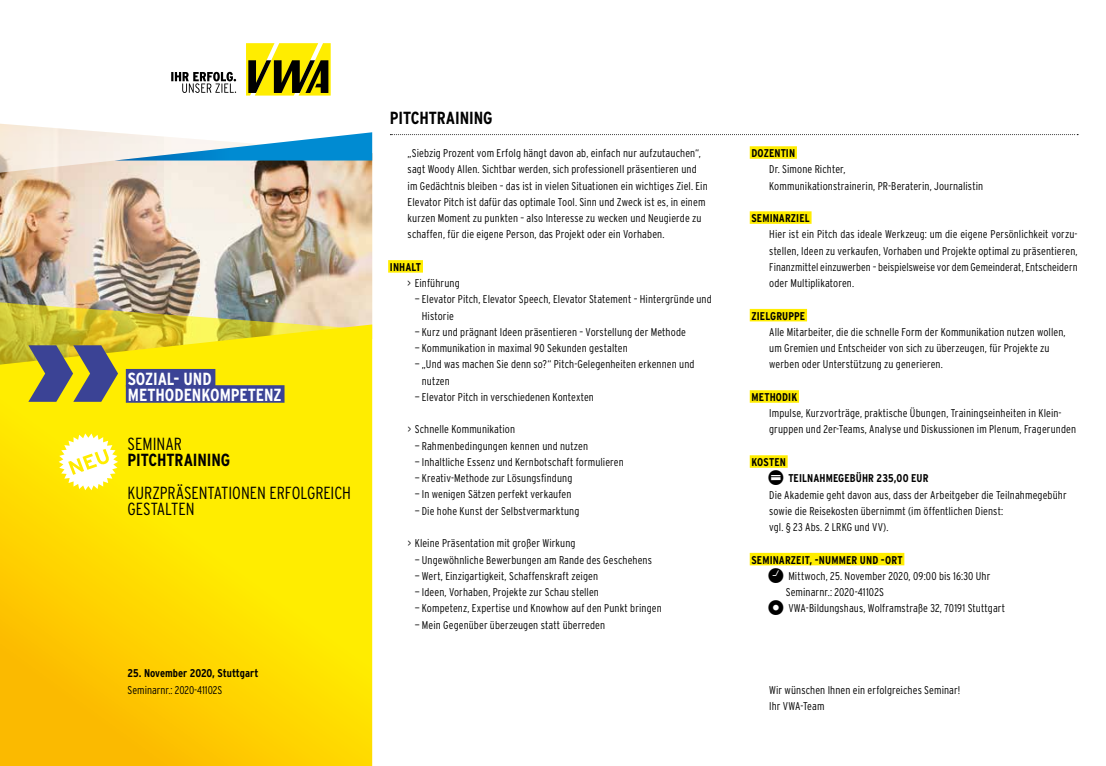
<style>
.page{position:relative;width:1106px;height:766px;background:#fff}
.page>*{position:absolute;margin:0;border:0;box-sizing:border-box;transform-origin:0 0}
.t1{font:300 17.5px/16.2px "Interstate Condensed";letter-spacing:-.005em;color:#000}
.t2{font:700 17.5px/16.2px "Interstate Condensed";color:#fff}
.t3{font:700 17.5px "Interstate Condensed";letter-spacing:-.005em;color:#000}
.t4{font:300 11.25px/16.2px "Interstate Condensed";letter-spacing:.005em;color:#000}
.t5{font:700 11.25px "Interstate Condensed";letter-spacing:.005em;color:#000}
</style>
<div class="page">
<img style="left:0;top:173px;width:372px;height:151px">
<svg style="left:0;top:324px;width:372px;height:441px;background:#fedc00"></svg>
<svg style="left:0;top:302px;width:363px;height:99px;background:#d3c737"></svg>
<svg style="left:246px;top:43px;width:85px;height:52px;background:#a79c0d"></svg>
<svg style="left:171px;top:72px;width:65px;height:21px"></svg>
<svg style="left:0;top:123px;width:372px;height:50px"></svg>
<svg style="left:59px;top:433px;width:59px;height:57px"></svg>
<div style="left:388px;top:260px;width:35px;height:12px;background:#ffed00"></div>
<svg style="left:390px;top:134px;width:688px;height:1px"></svg>
<div style="left:749px;top:146px;width:48px;height:13px;background:#ffed00"></div>
<div style="left:749px;top:211px;width:62px;height:13px;background:#ffed00"></div>
<div style="left:749px;top:309px;width:58px;height:12px;background:#ffed00"></div>
<div style="left:749px;top:390px;width:50px;height:12px;background:#ffed00"></div>
<div style="left:749px;top:455px;width:38px;height:12px;background:#ffed00"></div>
<div style="left:749px;top:552px;width:155px;height:13px;background:#ffed00"></div>
<div style="left:126px;top:369px;width:89px;height:17px;background:#3b4395"></div>
<div style="left:126px;top:385px;width:158px;height:17px;background:#3b4395"></div>
<h1 class="t2" style="left:128px;top:370px;width:155px">SOZIAL- UND<br>METHODENKOMPETENZ</h1>
<h1 class="t1" style="left:128px;top:435px;width:56px">SEMINAR</h1>
<h1 class="t3" style="left:128px;top:450px;width:104px">PITCHTRAINING</h1>
<h1 class="t1" style="left:128px;top:484px;width:225px">KURZPRÄSENTATIONEN ERFOLGREICH<br>GESTALTEN</h1>
<p class="t5" style="left:128px;top:667px;width:132px">25. November 2020, Stuttgart</p>
<p class="t4" style="left:128px;top:681px;width:96px">Seminarnr.: 2020-41102S</p>
<h1 class="t3" style="left:390px;top:108px;width:104px">PITCHTRAINING</h1>
<p class="t4" style="left:407px;top:145px;width:301px">„Siebzig Prozent vom Erfolg hängt davon ab, einfach nur aufzutauchen“, sagt Woody Allen. Sichtbar werden, sich professionell präsentieren und im Gedächtnis bleiben – das ist in vielen Situationen ein wichtiges Ziel. Ein Elevator Pitch ist dafür das optimale Tool. Sinn und Zweck ist es, in einem kurzen Moment zu punkten – also Interesse zu wecken und Neugierde zu schaffen, für die eigene Person, das Projekt oder ein Vorhaben.</p>
<p class="t5" style="left:390px;top:260px;width:33px">INHALT</p>
<p class="t4" style="left:407px;top:275px;width:54px">&gt; Einführung</p>
<p class="t4" style="left:422px;top:291px;width:291px;text-indent:-7px">— Elevator Pitch, Elevator Speech, Elevator Statement – Hintergründe und<br>Historie</p>
<p class="t4" style="left:415px;top:323px;width:273px">— Kurz und prägnant Ideen präsentieren – Vorstellung der Methode</p>
<p class="t4" style="left:415px;top:340px;width:214px">— Kommunikation in maximal 90 Sekunden gestalten</p>
<p class="t4" style="left:422px;top:356px;width:274px;text-indent:-7px">— „Und was machen Sie denn so?“ Pitch-Gelegenheiten erkennen und nutzen</p>
<p class="t4" style="left:415px;top:388px;width:181px">— Elevator Pitch in verschiedenen Kontexten</p>
<p class="t4" style="left:407px;top:421px;width:109px">&gt; Schnelle Kommunikation</p>
<p class="t4" style="left:415px;top:437px;width:175px">— Rahmenbedingungen kennen und nutzen</p>
<p class="t4" style="left:415px;top:453px;width:210px">— Inhaltliche Essenz und Kernbotschaft formulieren</p>
<p class="t4" style="left:415px;top:470px;width:159px">— Kreativ-Methode zur Lösungsfindung</p>
<p class="t4" style="left:415px;top:486px;width:158px">— In wenigen Sätzen perfekt verkaufen</p>
<p class="t4" style="left:415px;top:502px;width:166px">— Die hohe Kunst der Selbstvermarktung</p>
<p class="t4" style="left:407px;top:535px;width:169px">&gt; Kleine Präsentation mit großer Wirkung</p>
<p class="t4" style="left:415px;top:551px;width:239px">— Ungewöhnliche Bewerbungen am Rande des Geschehens</p>
<p class="t4" style="left:415px;top:567px;width:185px">— Wert, Einzigartigkeit, Schaffenskraft zeigen</p>
<p class="t4" style="left:415px;top:583px;width:186px">— Ideen, Vorhaben, Projekte zur Schau stellen</p>
<p class="t4" style="left:415px;top:600px;width:248px">— Kompetenz, Expertise und Knowhow auf den Punkt bringen</p>
<p class="t4" style="left:415px;top:616px;width:192px">— Mein Gegenüber überzeugen statt überreden</p>
<p class="t5" style="left:751px;top:147px;width:45px">DOZENTIN</p>
<p class="t4" style="left:769px;top:161px;width:215px">Dr. Simone Richter,<br>Kommunikationstrainerin, PR-Beraterin, Journalistin</p>
<p class="t5" style="left:751px;top:212px;width:60px">SEMINARZIEL</p>
<p class="t4" style="left:769px;top:226px;width:310px;text-align:justify">Hier ist ein Pitch das ideale Werkzeug: um die eigene Persönlichkeit vorzu&shy;stellen, Ideen zu verkaufen, Vorhaben und Projekte optimal zu präsentieren, Finanzmittel einzuwerben – beispielsweise vor dem Gemeinderat, Entscheidern oder Multiplikatoren.</p>
<p class="t5" style="left:751px;top:309px;width:55px">ZIELGRUPPE</p>
<p class="t4" style="left:769px;top:323px;width:298px">Alle Mitarbeiter, die die schnelle Form der Kommunikation nutzen wollen, um Gremien und Entscheider von sich zu überzeugen, für Projekte zu werben oder Unterstützung zu generieren.</p>
<p class="t5" style="left:751px;top:390px;width:47px">METHODIK</p>
<p class="t4" style="left:769px;top:405px;width:308px">Impulse, Kurzvorträge, praktische Übungen, Trainingseinheiten in Klein&shy;gruppen und 2er-Teams, Analyse und Diskussionen im Plenum, Fragerunden</p>
<p class="t5" style="left:751px;top:455px;width:36px">KOSTEN</p>
<p class="t5" style="left:788px;top:472px;width:142px">TEILNAHMEGEBÜHR 235,00 EUR</p>
<p class="t4" style="left:769px;top:486px;width:299px">Die Akademie geht davon aus, dass der Arbeitgeber die Teilnahmegebühr sowie die Reisekosten übernimmt (im öffentlichen Dienst:<br>vgl. § 23 Abs. 2 LRKG und VV).</p>
<p class="t5" style="left:751px;top:553px;width:152px">SEMINARZEIT, -NUMMER UND -ORT</p>
<p class="t4" style="left:785px;top:567px;width:206px">Mittwoch, 25. November 2020, 09:00 bis 16:30 Uhr<br>Seminarnr.: 2020-41102S</p>
<p class="t4" style="left:769px;top:600px;width:237px">□ VWA-Bildungshaus, Wolframstraße 32, 70191 Stuttgart</p>
<p class="t4" style="left:769px;top:681px;width:193px">Wir wünschen Ihnen ein erfolgreiches Seminar!<br>Ihr VWA-Team</p>
</div>
